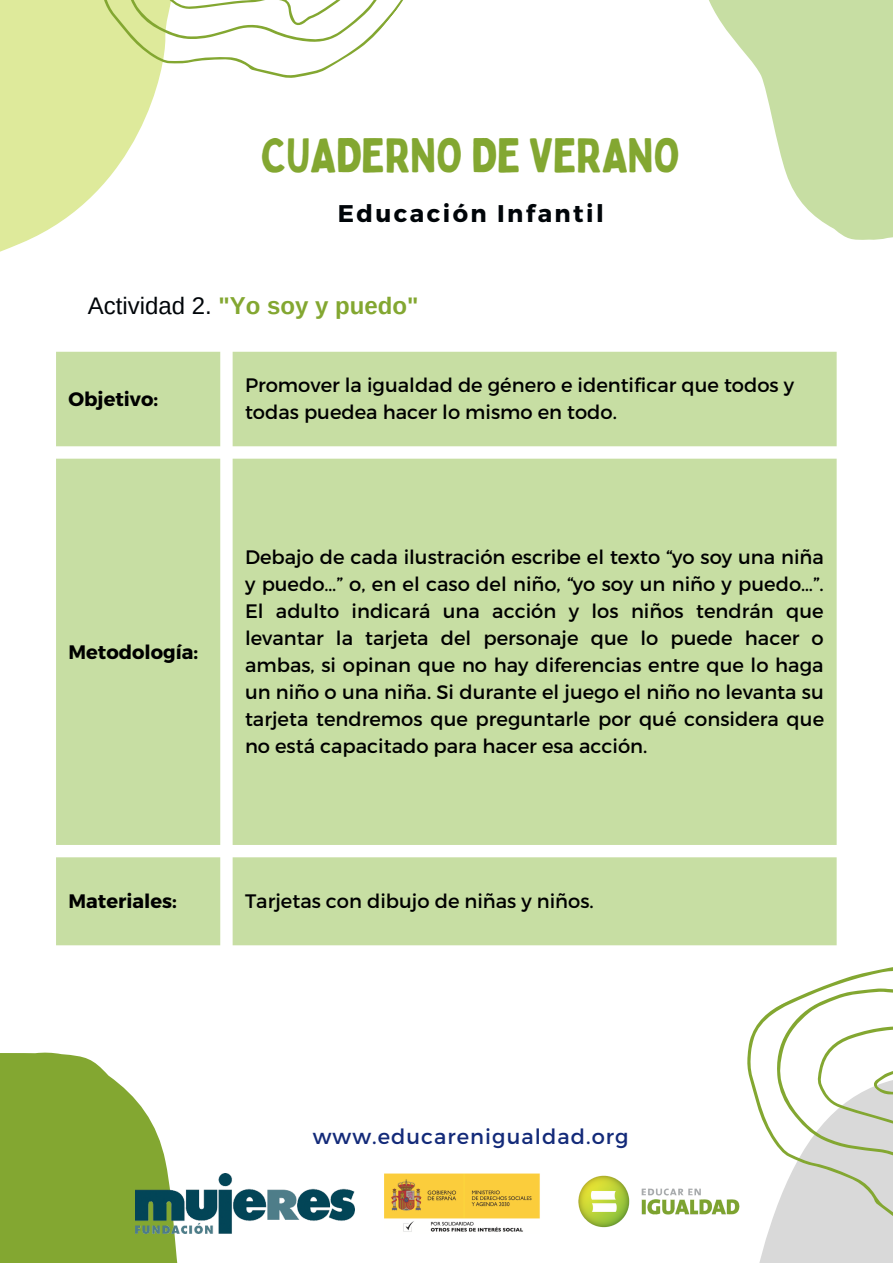
<style>
.page{position:relative;width:893px;height:1264px;background:#fff}
.page>*{position:absolute;margin:0;border:0;box-sizing:border-box;transform-origin:0 0}
.t1{font:47.7px "Bobby Jones";letter-spacing:-.01em;color:#83a731}
.t2{font:700 24.15px "Montserrat";letter-spacing:.1em;color:#000509}
.t3{font:700 24px "Arimo";color:#83a731}
.t4{font:21px "Montserrat";letter-spacing:.05em;color:#132a79}
.t5{font:19.5px/27px "Montserrat";color:#000}
.t6{font:700 19.5px "Montserrat";color:#000}
.s1{font-weight:400;color:#000509}
</style>
<div class="page">
<svg style="left:0;top:0;width:124px;height:252px;fill:#deea9b"></svg>
<svg style="left:709px;top:0;width:183px;height:240px;fill:#c7dea3"></svg>
<svg style="left:75px;top:0;width:328px;height:158px"></svg>
<svg style="left:0;top:1052px;width:232px;height:210px;fill:#83a731"></svg>
<svg style="left:717px;top:862px;width:175px;height:400px"></svg>
<div style="left:56px;top:352px;width:780px;height:593px;background:#c7dea3"></div>
<img style="left:384px;top:1173px;width:156px;height:59px">
<img style="left:136px;top:1173px;width:218px;height:60px">
<img style="left:578px;top:1173px;width:175px;height:56px">
<p class="t1" style="left:261px;top:125px;width:420px">CUADERNO DE VERANO</p>
<p class="t2" style="left:338px;top:198px;width:267px">Educación Infantil</p>
<p class="t3" style="left:88px;top:292px;width:332px"><span class="s1">Actividad 2.</span> "Yo soy y puedo"</p>
<p class="t6" style="left:68px;top:386px;width:91px">Objetivo:</p>
<p class="t5" style="left:245px;top:371px;width:550px">Promover la igualdad de género e identificar que todos y todas puedea hacer lo mismo en todo.</p>
<p class="t6" style="left:68px;top:639px;width:131px">Metodología:</p>
<p class="t5" style="left:245px;top:543px;width:580px;text-align:justify">Debajo de cada ilustración escribe el texto “yo soy una niña y puedo…” o, en el caso del niño, “yo soy un niño y puedo…”.<br>El adulto indicará una acción y los niños tendrán que levantar la tarjeta del personaje que lo puede hacer o ambas, si opinan que no hay diferencias entre que lo haga un niño o una niña. Si durante el juego el niño no levanta su tarjeta tendremos que preguntarle por qué considera que no está capacitado para hacer esa acción.</p>
<p class="t6" style="left:68px;top:888px;width:110px">Materiales:</p>
<p class="t5" style="left:245px;top:886px;width:350px">Tarjetas con dibujo de niñas y niños.</p>
<p class="t4" style="left:313px;top:1123px;width:317px">www.educarenigualdad.org</p>
</div>
